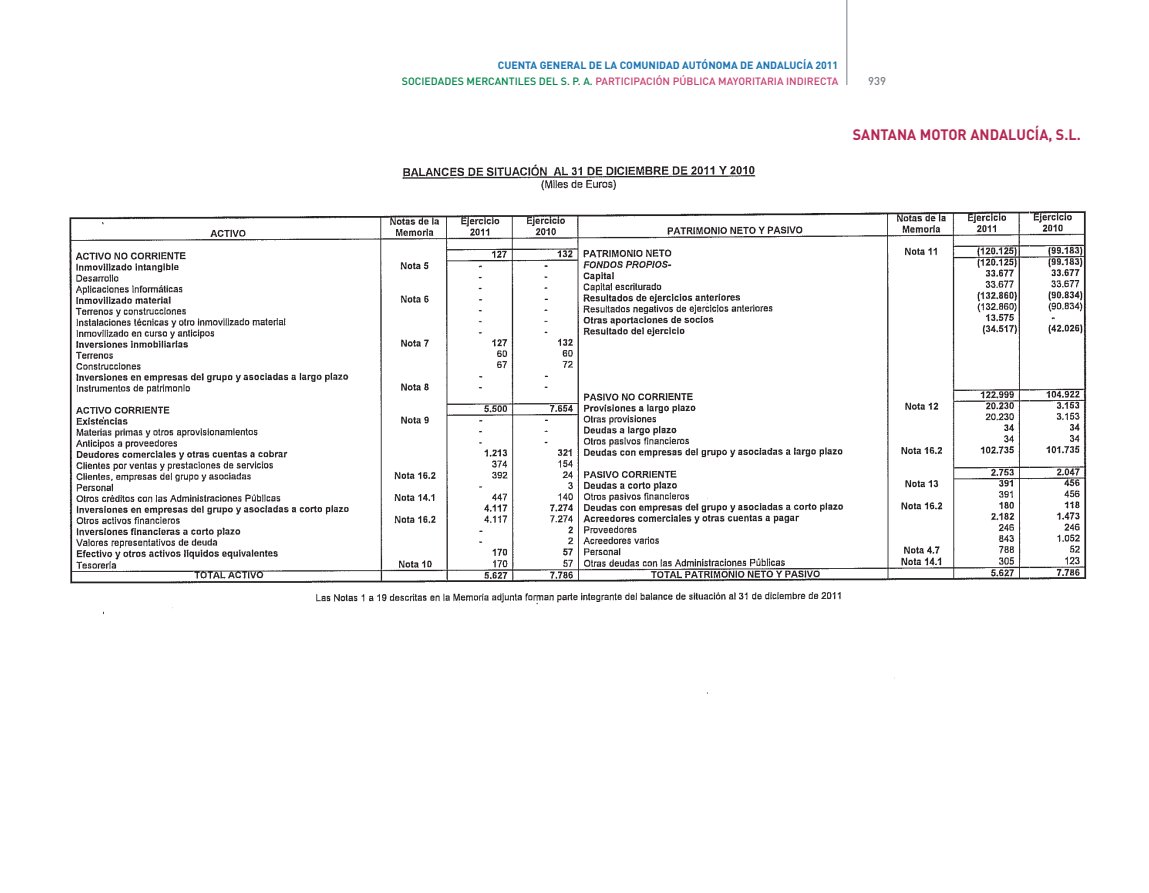
<style>
.page{position:relative;width:1149px;height:893px;background:#fff}
.page>*{position:absolute;margin:0;border:0;box-sizing:border-box;transform-origin:0 0}
.t1{font:700 15px "DIN";letter-spacing:.005em;color:#b62654;scale:.95 1}
.t2{font:500 11.25px "DIN";color:#787e88}
.t3{font:700 10.5px/16.5px "DIN";color:#1874b4;text-align:right}
.s1{font-weight:500;color:#00854a}
.s2{font-weight:500;color:#c83e71}
</style>
<div class="page">
<hr style="left:846px;top:0;width:1px;height:85px;background:#787e88">
<img style="left:69px;top:164px;width:1017px;height:530px">
<p class="t3" style="left:402px;top:56px;width:438px">CUENTA GENERAL DE LA COMUNIDAD AUTÓNOMA DE ANDALUCÍA 2011<br><span class="s1">SOCIEDADES MERCANTILES DEL S. P. A.</span> <span class="s2">PARTICIPACIÓN PÚBLICA MAYORITARIA INDIRECTA</span></p>
<p class="t2" style="left:867px;top:74px;width:19px">939</p>
<h1 class="t1" style="left:852px;top:125px;width:242px">SANTANA MOTOR ANDALUCÍA, S.L.</h1>
</div>
